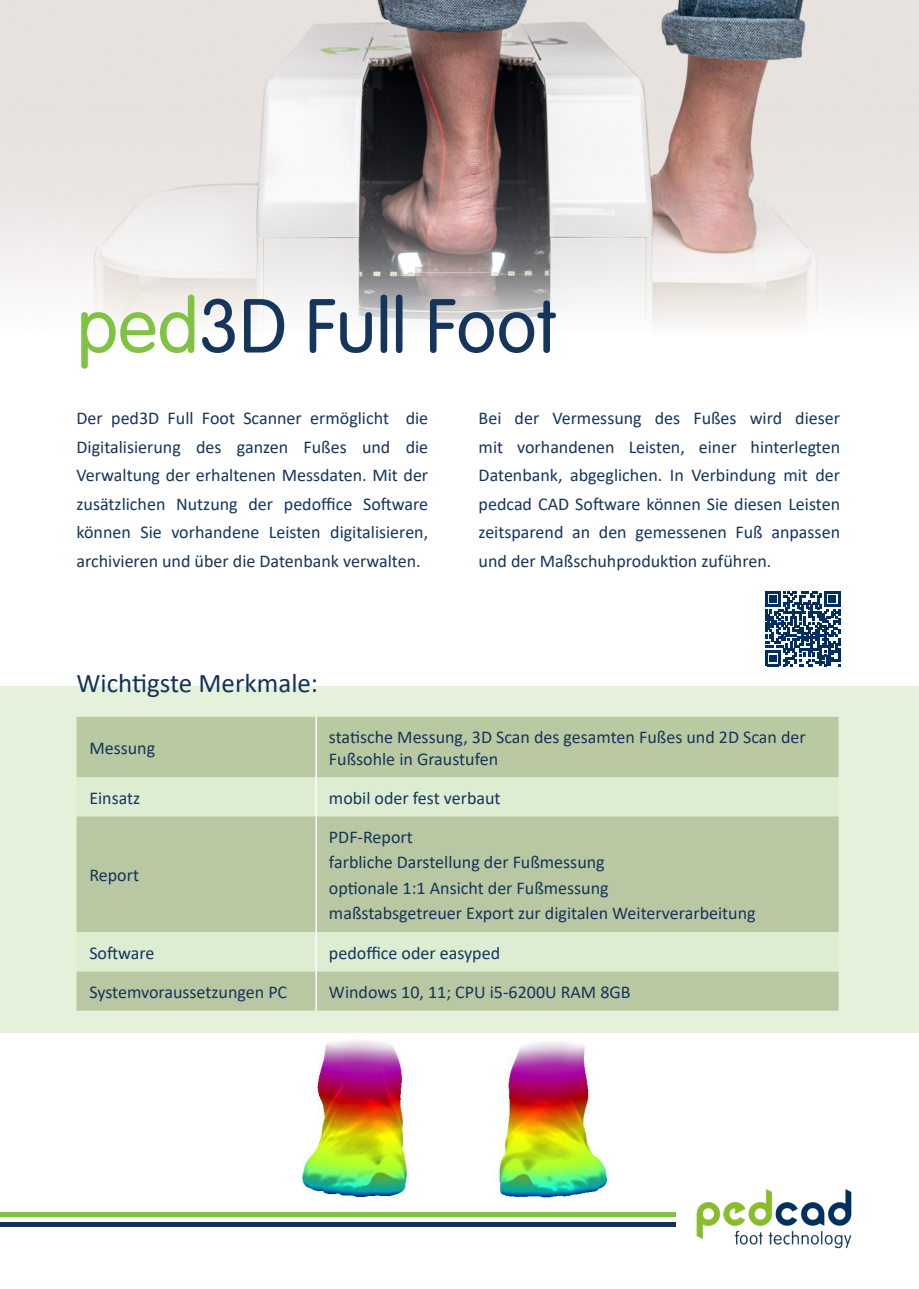
<style>
.page{position:relative;width:919px;height:1289px;background:#fff}
.page>*{position:absolute;margin:0;border:0;box-sizing:border-box;transform-origin:0 0}
.t1{font:300 75px "VAG Rounded";color:#15355b}
.t2{font:27px "Calibri";color:#113458}
.t3{font:18px/28.5px "Calibri";color:#15355b;text-align:justify}
.t4{font:18px "Calibri";color:#12355b}
.s1{color:#80c344}
</style>
<div class="page">
<img style="left:302px;top:1032px;width:129px;height:170px">
<img style="left:470px;top:1032px;width:146px;height:170px">
<img style="left:0;top:0;width:918px;height:325px">
<div style="left:0;top:686px;width:918px;height:346px;background:#e6f1db"></div>
<img style="left:696px;top:1189px;width:155px;height:59px">
<hr style="left:0;top:1212px;width:675px;height:4px;background:#80c344">
<hr style="left:0;top:1222px;width:675px;height:4px;background:#12355b">
<div style="left:77px;top:716px;width:761px;height:62px;background:#b9caa2"></div>
<div style="left:77px;top:816px;width:761px;height:116px;background:#b9c8a2"></div>
<div style="left:77px;top:971px;width:761px;height:39px;background:#b9c8a2"></div>
<hr style="left:315px;top:716px;width:2px;height:61px;background:#fff">
<hr style="left:315px;top:777px;width:2px;height:39px;background:#fff">
<hr style="left:315px;top:816px;width:2px;height:116px;background:#fff">
<hr style="left:315px;top:932px;width:2px;height:39px;background:#fff">
<hr style="left:315px;top:971px;width:2px;height:39px;background:#fff">
<svg style="left:765px;top:591px;width:75px;height:75px"></svg>
<p class="t1" style="left:77px;top:283px;width:481px"><span class="s1">ped</span>3D Full Foot</p>
<p class="t3" style="left:77px;top:403px;width:353px">Der ped3D Full Foot Scanner ermöglicht die Digitalisierung des ganzen Fußes und die Verwaltung der erhaltenen Messdaten. Mit der zusätzlichen Nutzung der pedoffice Software können Sie vorhandene Leisten digitalisieren, archivieren und über die Datenbank verwalten.</p>
<p class="t3" style="left:478px;top:403px;width:363px">Bei der Vermessung des Fußes wird dieser mit vorhandenen Leisten, einer hinterlegten Datenbank, abgeglichen. In Verbindung mit der pedcad CAD Software können Sie diesen Leisten zeitsparend an den gemessenen Fuß anpassen und der Maßschuhproduktion zuführen.</p>
<p class="t2" style="left:77px;top:664px;width:243px">Wichtigste Merkmale:</p>
<p class="t4" style="left:89px;top:735px;width:67px">Messung</p>
<p class="t3" style="left:329px;top:725px;width:478px;line-height:21.6px">statische Messung, 3D Scan des gesamten Fußes und 2D Scan der<br>Fußsohle in Graustufen</p>
<p class="t3" style="left:89px;top:783px;width:53px">Einsatz</p>
<p class="t3" style="left:329px;top:783px;width:173px">mobil oder fest verbaut</p>
<p class="t4" style="left:89px;top:862px;width:51px">Report</p>
<p class="t3" style="left:329px;top:822px;width:85px">PDF-Report</p>
<p class="t3" style="left:329px;top:847px;width:277px">farbliche Darstellung der Fußmessung</p>
<p class="t3" style="left:329px;top:873px;width:281px">optionale 1:1 Ansicht der Fußmessung</p>
<p class="t3" style="left:329px;top:898px;width:428px">maßstabsgetreuer Export zur digitalen Weiterverarbeitung</p>
<p class="t3" style="left:89px;top:937px;width:67px">Software</p>
<p class="t3" style="left:329px;top:937px;width:173px">pedoffice oder easyped</p>
<p class="t3" style="left:89px;top:977px;width:199px">Systemvoraussetzungen PC</p>
<p class="t3" style="left:329px;top:977px;width:303px">Windows 10, 11; CPU i5-6200U RAM 8GB</p>
</div>
